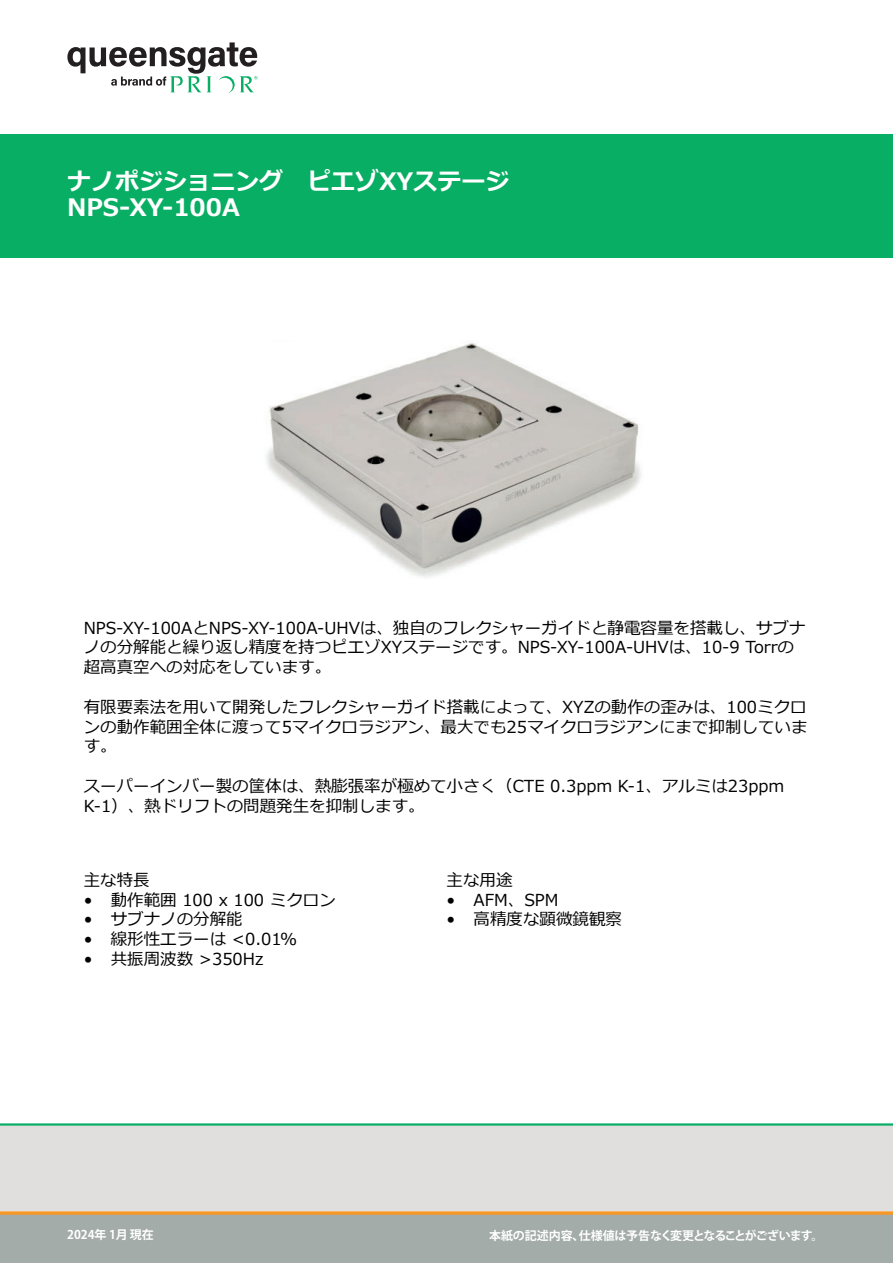
<style>
.page{position:relative;width:893px;height:1263px;background:#fff}
.page>*{position:absolute;margin:0;border:0;box-sizing:border-box;transform-origin:0 0}
.t1{font:700 24px/25.5px "Meiryo";color:#fff}
.t2{font:16.5px/19.8px "Meiryo";color:#000}
.t3{font:700 12px "Koz Go Pro";letter-spacing:-.02em;color:#fff}
.t4{font:700 12px "Koz Go Pro";color:#fff}
</style>
<div class="page">
<div style="left:0;top:134px;width:893px;height:124px;background:#08ae64"></div>
<div style="left:0;top:1214px;width:893px;height:49px;background:#a3aca8"></div>
<svg style="left:0;top:1211px;width:893px;height:4px;background:#f2a03e"></svg>
<div style="left:0;top:1125px;width:893px;height:86px;background:#e0dfde"></div>
<hr style="left:0;top:1123px;width:893px;height:2px;background:#08ae64">
<svg style="left:67px;top:42px;width:190px;height:51px"></svg>
<img style="left:266px;top:341px;width:375px;height:236px">
<h1 class="t1" style="left:67px;top:170px;width:444px">ナノポジショニング　ピエゾXYステージ<br>NPS-XY-100A</h1>
<p class="t2" style="left:84px;top:618px;width:723px">NPS-XY-100AとNPS-XY-100A-UHVは、独自のフレクシャーガイドと静電容量を搭載し、サブナノの分解能と繰り返し精度を持つピエゾXYステージです。NPS-XY-100A-UHVは、10-9 Torrの超高真空への対応をしています。</p>
<p class="t2" style="left:84px;top:698px;width:725px;text-align:justify">有限要素法を用いて開発したフレクシャーガイド搭載によって、XYZの動作の歪みは、100ミクロンの動作範囲全体に渡って5マイクロラジアン、最大でも25マイクロラジアンにまで抑制しています。</p>
<p class="t2" style="left:84px;top:777px;width:702px">スーパーインバー製の筐体は、熱膨張率が極めて小さく（CTE 0.3ppm K-1、アルミは23ppm<br>K-1）、熱ドリフトの問題発生を抑制します。</p>
<p class="t2" style="left:84px;top:871px;width:67px">主な特長</p>
<p class="t2" style="left:84px;top:891px;width:254px">• 動作範囲 100 x 100 ミクロン</p>
<p class="t2" style="left:84px;top:910px;width:160px">• サブナノの分解能</p>
<p class="t2" style="left:84px;top:930px;width:215px">• 線形性エラーは &lt;0.01%</p>
<p class="t2" style="left:84px;top:950px;width:181px">• 共振周波数 &gt;350Hz</p>
<p class="t2" style="left:447px;top:871px;width:67px">主な用途</p>
<p class="t2" style="left:447px;top:891px;width:113px">• AFM、SPM</p>
<p class="t2" style="left:447px;top:910px;width:177px">• 高精度な顕微鏡観察</p>
<p class="t4" style="left:67px;top:1227px;width:88px">2024年 1月 現在</p>
<p class="t3" style="left:489px;top:1228px;width:336px">本紙の記述内容、仕様値は予告なく変更となることがございます。</p>
</div>
